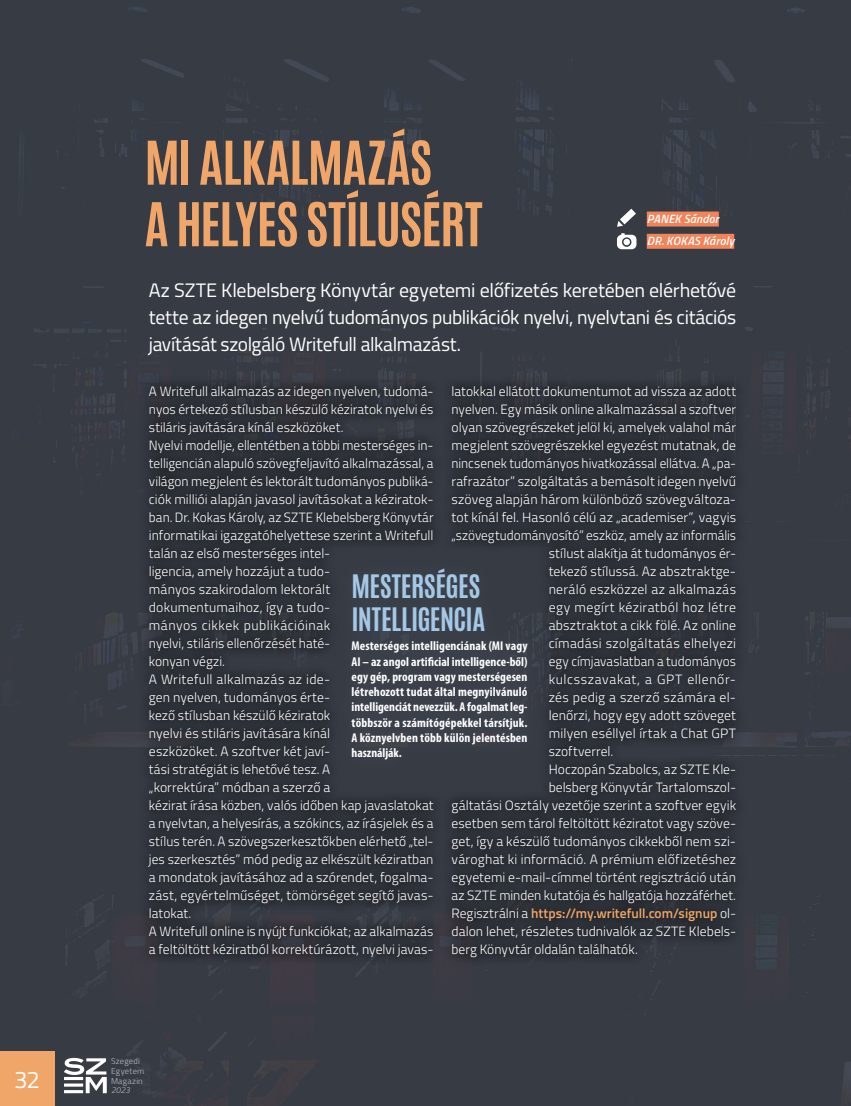
<style>
.page{position:relative;width:851px;height:1106px;background:#fff}
.page>*{position:absolute;margin:0;border:0;box-sizing:border-box;transform-origin:0 0}
.t1{font:700 51.3px/61.5px "Antonio";letter-spacing:-.02em;color:#f1a669}
.t2{font:700 27px/33px "Antonio";letter-spacing:-.02em;color:#a4c8e6}
.t3{font:24px "Titillium";color:#fff}
.t4{font:19.5px/27px "Titillium";letter-spacing:-.015em;color:#fff;text-align:justify}
.t5{font:300 13.5px/18px "Titillium";letter-spacing:.005em;color:#fff}
.t6{font:300 13.5px "Titillium";letter-spacing:.025em;color:#fff}
.t7{font:600 13.5px "Titillium";color:#f1a669}
.t8{font:300 13.5px "Titillium";letter-spacing:.04em;color:#fff}
.t9{font:700 condensed 12.75px/15.3px "Myriad Pro";letter-spacing:.01em;color:#fff;text-align:justify}
.t10{font:italic 600 12px/22.2px "Titillium";letter-spacing:.015em;color:#fff}
.t11{font:300 8.55px/9.6px "Titillium";letter-spacing:.025em;color:#bcbec0}
.t12{font:italic 300 8.55px "Titillium";color:#bcbec0}
.s1{font-weight:300;color:#fff}
</style>
<div class="page">
<div style="left:0;top:0;width:850px;height:1106px;background:#363b44"></div>
<div style="left:138px;top:375px;width:608px;height:594px;background:#000;opacity:.75"></div>
<div style="left:646px;top:211px;width:72px;height:15px;background:#f58357"></div>
<div style="left:646px;top:234px;width:88px;height:15px;background:#f58357"></div>
<svg style="left:617px;top:233px;width:19px;height:16px"></svg>
<svg style="left:617px;top:209px;width:19px;height:18px"></svg>
<div style="left:336px;top:554px;width:206px;height:220px;background:#3a3f49"></div>
<hr style="left:54px;top:1051px;width:1px;height:55px;background:#959ba6">
<svg style="left:64px;top:1057px;width:43px;height:36px"></svg>
<div style="left:0;top:1052px;width:54px;height:54px;background:#f1a669"></div>
<h3 class="t3" style="left:14px;top:1061px;width:27px">32</h3>
<h1 class="t1" style="left:144px;top:133px;width:339px">MI ALKALMAZÁS<br>A HELYES STÍLUSÉRT</h1>
<h3 class="t4" style="left:149px;top:276px;width:588px">Az SZTE Klebelsberg Könyvtár egyetemi előfizetés keretében elérhetővé tette az idegen nyelvű tudományos publikációk nyelvi, nyelvtani és citációs javítását szolgáló Writefull alkalmazást.</h3>
<p class="t5" style="left:149px;top:382px;width:286px">A Writefull alkalmazás az idegen nyelven, tudomá&shy;nyos értekező stílusban készülő kéziratok nyelvi és stiláris javítására kínál eszközöket.<br>Nyelvi modellje, ellentétben a többi mesterséges in&shy;telligencián alapuló szövegfeljavító alkalmazással, a világon megjelent és lektorált tudományos publiká&shy;ciók milliói alapján javasol javításokat a kéziratok&shy;ban. Dr. Kokas Károly, az SZTE Klebelsberg Könyvtár informatikai igazgatóhelyettese szerint a Writefull talán az első mesterséges intel-<br>ligencia, amely hozzájut a tudo-<br>mányos szakirodalom lektorált dokumentumaihoz, így a tudo-<br>mányos cikkek publikációinak<br>nyelvi, stiláris ellenőrzését haté-<br>konyan végzi.<br>A Writefull alkalmazás az ide-<br>gen nyelven, tudományos érte-<br>kező stílusban készülő kéziratok<br>nyelvi és stiláris javítására kínál<br>eszközöket. A szoftver két javí-<br>tási stratégiát is lehetővé tesz. A<br>„korrektúra” módban a szerző a<br>kézirat írása közben, valós időben kap javaslatokat a nyelvtan, a helyesírás, a szókincs, az írásjelek és a stílus terén. A szövegszerkesztőkben elérhető „tel&shy;jes szerkesztés” mód pedig az elkészült kéziratban a mondatok javításához ad a szórendet, fogalma&shy;zást, egyértelműséget, tömörséget segítő javas&shy;latokat.<br>A Writefull online is nyújt funkciókat; az alkalmazás a feltöltött kéziratból korrektúrázott, nyelvi javas-</p>
<p class="t5" style="left:451px;top:382px;width:286px">latokkal ellátott dokumentumot ad vissza az adott</p>
<p class="t10" style="left:646px;top:207px;width:89px">PANEK Sándor<br>DR. KOKAS Károly</p>
<p class="t5" style="left:451px;top:400px;width:286px">nyelven. Egy másik online alkalmazással a szoftver</p>
<p class="t5" style="left:451px;top:418px;width:286px">olyan szövegrészeket jelöl ki, amelyek valahol már</p>
<p class="t5" style="left:451px;top:436px;width:286px">megjelent szövegrészekkel egyezést mutatnak, de</p>
<p class="t5" style="left:451px;top:454px;width:286px">nincsenek tudományos hivatkozással ellátva. A „pa-</p>
<p class="t5" style="left:451px;top:472px;width:286px">rafrazátor” szolgáltatás a bemásolt idegen nyelvű</p>
<p class="t5" style="left:451px;top:490px;width:286px">szöveg alapján három különböző szövegváltoza-</p>
<p class="t5" style="left:451px;top:508px;width:286px">tot kínál fel. Hasonló célú az „academiser”, vagyis</p>
<p class="t5" style="left:451px;top:526px;width:286px">„szövegtudományosító” eszköz, amely az informális</p>
<p class="t5" style="left:548px;top:544px;width:189px">stílust alakítja át tudományos ér-</p>
<p class="t5" style="left:548px;top:562px;width:189px">tekező stílussá. Az absztraktge-</p>
<p class="t6" style="left:548px;top:579px;width:189px">neráló eszközzel az alkalmazás</p>
<p class="t6" style="left:548px;top:597px;width:189px">egy megírt kéziratból hoz létre</p>
<p class="t5" style="left:548px;top:616px;width:189px">absztraktot a cikk fölé. Az online</p>
<p class="t6" style="left:548px;top:633px;width:189px">címadási szolgáltatás elhelyezi</p>
<p class="t5" style="left:548px;top:652px;width:189px">egy címjavaslatban a tudományos</p>
<p class="t8" style="left:548px;top:669px;width:189px">kulcsszavakat, a GPT ellenőr-</p>
<p class="t6" style="left:548px;top:687px;width:189px">zés pedig a szerző számára el-</p>
<p class="t5" style="left:548px;top:706px;width:189px">lenőrzi, hogy egy adott szöveget</p>
<p class="t5" style="left:548px;top:724px;width:189px">milyen eséllyel írtak a Chat GPT</p>
<p class="t5" style="left:548px;top:742px;width:66px">szoftverrel.</p>
<p class="t5" style="left:548px;top:760px;width:189px">Hoczopán Szabolcs, az SZTE Kle-</p>
<p class="t5" style="left:548px;top:778px;width:189px">belsberg Könyvtár Tartalomszol-</p>
<p class="t5" style="left:451px;top:796px;width:286px">gáltatási Osztály vezetője szerint a szoftver egyik</p>
<p class="t5" style="left:451px;top:814px;width:286px">esetben sem tárol feltöltött kéziratot vagy szöve-</p>
<p class="t5" style="left:451px;top:832px;width:286px">get, így a készülő tudományos cikkekből nem szi-</p>
<p class="t5" style="left:451px;top:850px;width:286px">vároghat ki információ. A prémium előfizetéshez</p>
<p class="t5" style="left:451px;top:868px;width:286px">egyetemi e-mail-címmel történt regisztráció után</p>
<p class="t5" style="left:451px;top:886px;width:286px">az SZTE minden kutatója és hallgatója hozzáférhet.</p>
<p class="t7" style="left:451px;top:903px;width:286px"><span class="s1">Regisztrálni a</span> https://my.writefull.com/signup <span class="s1">ol-</span></p>
<p class="t5" style="left:451px;top:922px;width:286px">dalon lehet, részletes tudnivalók az SZTE Klebels-</p>
<p class="t5" style="left:451px;top:940px;width:188px">berg Könyvtár oldalán találhatók.</p>
<h2 class="t2" style="left:351px;top:570px;width:135px">MESTERSÉGES<br>INTELLIGENCIA</h2>
<p class="t9" style="left:351px;top:638px;width:177px">Mesterséges intelligenciának (MI vagy AI – az angol artificial intelligence-ből) egy gép, program vagy mesterségesen létrehozott tudat által megnyilvánuló intelligenciát nevezzük. A fogalmat leg&shy;többször a számítógépekkel társítjuk.<br>A köznyelvben több külön jelentésben használják.</p>
<p class="t11" style="left:111px;top:1056px;width:35px">Szegedi<br>Egyetem<br>Magazin</p>
<p class="t12" style="left:111px;top:1084px;width:21px">2023</p>
</div>
